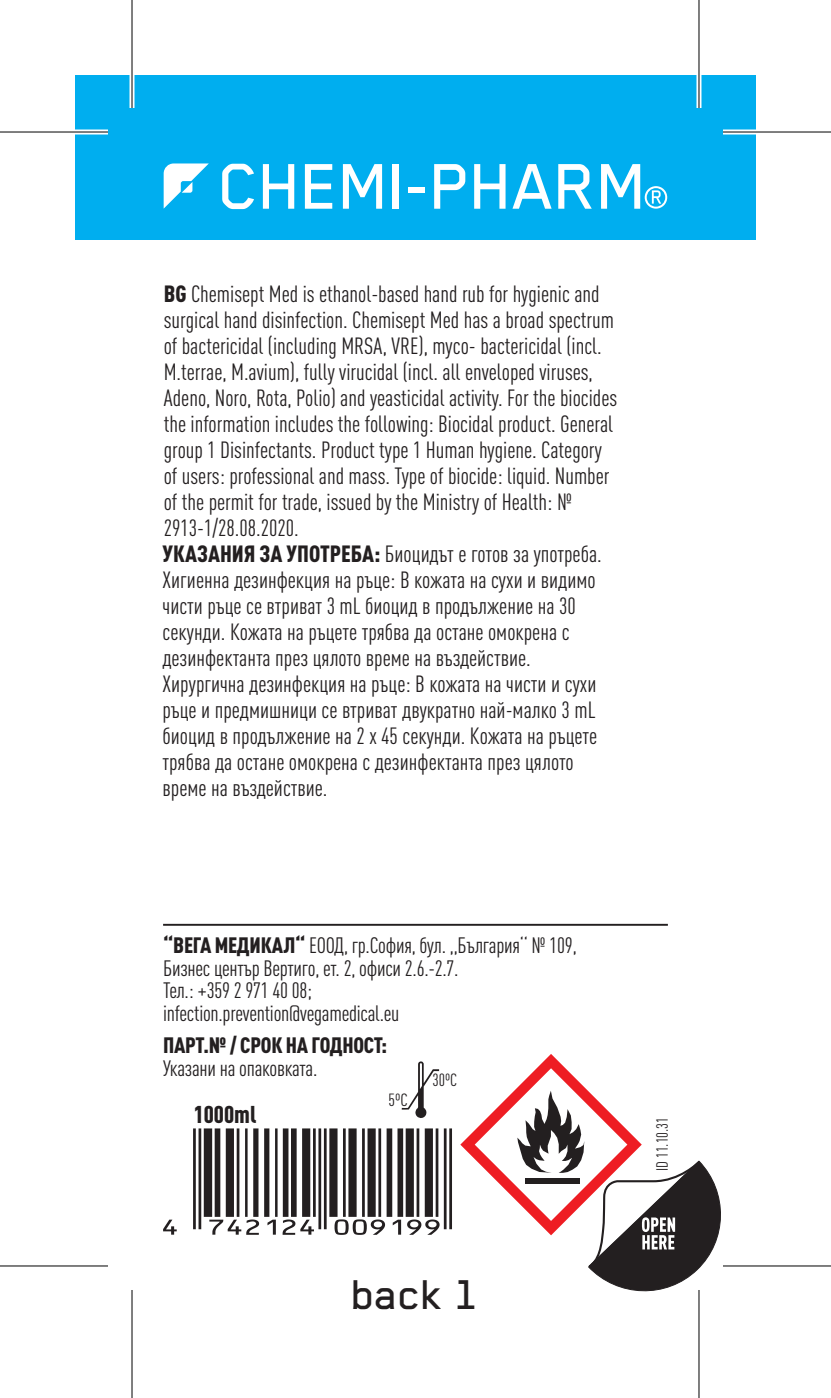
<style>
.page{position:relative;width:831px;height:1398px;background:#fff}
.page>*{position:absolute;margin:0;border:0;box-sizing:border-box;transform-origin:0 0}
.t1{font:500 74.4px "Blender Pro";color:#fff}
.t2{font:500 48px "Blender Pro";color:#231f20}
.t3{font:900 condensed 24px "DIN Pro";color:#231f20}
.t4{font:condensed 23.2px/26px "DIN Pro";color:#231f20}
.t5{font:condensed 22px/22.8px "DIN Pro";letter-spacing:-.01em;color:#231f20}
.t6{font:900 condensed 22px "DIN Pro";letter-spacing:-.01em;color:#231f20}
.t7{font:condensed 17.6px "DIN Pro";color:#231f20}
.t8{font:condensed 17.6px "DIN Pro";color:#231f20;scale:1.05 1}
.t9{font:condensed 16px "DIN Pro";color:#231f20}
.s1{font-weight:900}
</style>
<div class="page">
<svg style="left:163px;top:1128px;width:289px;height:107px"></svg>
<hr style="left:163px;top:924px;width:505px;height:2px;background:#231f20">
<svg style="left:460px;top:1054px;width:261px;height:238px"></svg>
<div style="left:525px;top:1178px;width:55px;height:6px;background:#231f20"></div>
<div style="left:75px;top:75px;width:681px;height:165px;background:#00aeef"></div>
<svg style="left:164px;top:163px;width:45px;height:46px"></svg>
<svg style="left:645px;top:186px;width:22px;height:23px"></svg>
<svg style="left:402px;top:1061px;width:37px;height:57px"></svg>
<div style="left:0;top:130px;width:108px;height:5px;background:#fff"></div>
<div style="left:723px;top:130px;width:108px;height:5px;background:#fff"></div>
<hr style="left:130px;top:0;width:4px;height:108px;background:#fff">
<div style="left:696px;top:0;width:5px;height:108px;background:#fff"></div>
<div style="left:696px;top:1290px;width:5px;height:108px;background:#fff"></div>
<hr style="left:0;top:131px;width:108px;height:2px;background:#000">
<hr style="left:723px;top:131px;width:108px;height:2px;background:#000">
<hr style="left:0;top:1265px;width:108px;height:2px;background:#000">
<hr style="left:723px;top:1265px;width:108px;height:2px;background:#000">
<hr style="left:131px;top:0;width:2px;height:108px;background:#000">
<hr style="left:131px;top:1290px;width:2px;height:108px;background:#000">
<hr style="left:698px;top:0;width:2px;height:108px;background:#000">
<hr style="left:698px;top:1290px;width:2px;height:108px;background:#000">
<h1 class="t1" style="left:220px;top:147px;width:430px">CHEMI-PHARM</h1>
<p class="t4" style="left:163px;top:279px;width:456px"><span class="s1">BG</span> Chemisept Med is ethanol-based hand rub for hygienic and surgical hand disinfection. Chemisept Med has a broad spectrum of bactericidal (including MRSA, VRE), myco- bactericidal (incl.<br>M.terrae, M.avium), fully virucidal (incl. all enveloped viruses, Adeno, Noro, Rota, Polio) and yeasticidal activity. For the biocides the information includes the following: Biocidal product. General group 1 Disinfectants. Product type 1 Human hygiene. Category of users: professional and mass. Type of biocide: liquid. Number of the permit for trade, issued by the Ministry of Health: № 2913-1/28.08.2020.<br><span class="s1">УКАЗАНИЯ ЗА УПОТРЕБА:</span> Биоцидът е готов за употреба.<br>Хигиенна дезинфекция на ръце: В кожата на сухи и видимо чисти ръце се втриват 3 mL биоцид в продължение на 30 секунди. Кожата на ръцете трябва да остане омокрена с дезинфектанта през цялото време на въздействие.<br>Хирургична дезинфекция на ръце: В кожата на чисти и сухи ръце и предмишници се втриват двукратно най-малко 3 mL биоцид в продължение на 2 х 45 секунди. Кожата на ръцете трябва да остане омокрена с дезинфектанта през цялото време на въздействие.</p>
<p class="t5" style="left:163px;top:932px;width:415px"><span class="s1">“ВЕГА МЕДИКАЛ“</span> ЕООД, гр.София, бул. ,,България‘‘ № 109, Бизнес център Вертиго, ет. 2, офиси 2.6.-2.7.<br>Тел.: +359 2 971 40 08;<br>infection.prevention@vegamedical.eu</p>
<p class="t6" style="left:163px;top:1028px;width:225px">ПАРТ.№ / СРОК НА ГОДНОСТ:</p>
<p class="t5" style="left:163px;top:1055px;width:156px">Указани на опаковката.</p>
<p class="t7" style="left:432px;top:1067px;width:26px">30ºC</p>
<p class="t3" style="left:194px;top:1095px;width:64px">1000ml</p>
<p class="t8" style="left:389px;top:1087px;width:20px">5ºC</p>
<h2 class="t2" style="left:352px;top:1269px;width:128px">back 1</h2>
<p class="t9" style="left:651px;top:1171px;width:56px;rotate:-90deg">ID 11.10.31</p>
</div>
